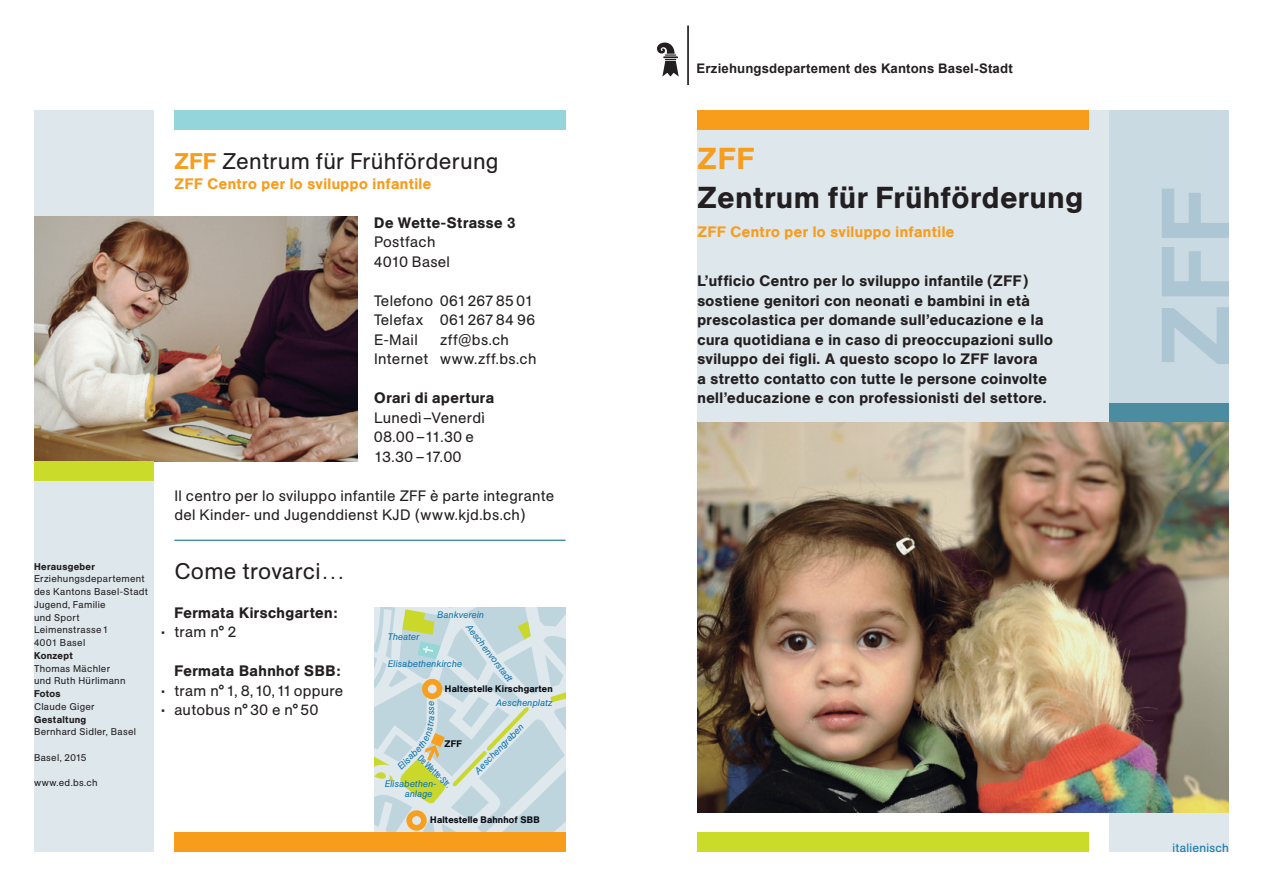
<style>
.page{position:relative;width:1263px;height:893px;background:#fff}
.page>*{position:absolute;margin:0;border:0;box-sizing:border-box;transform-origin:0 0}
.t1{font:500 30px "AG Book Pro";letter-spacing:.03em;color:#231f20}
.t2{font:500 30px "AG Book Pro";color:#f89c1c}
.t3{font:22.5px "AG Book Pro";letter-spacing:.01em;color:#231f20}
.t4{font:500 15px/19.5px "AG Book Pro";letter-spacing:.03em;color:#231f20}
.t5{font:15px/19.5px "AG Book Pro";letter-spacing:.02em;color:#231f20}
.t6{font:500 15px "AG Book Pro";letter-spacing:.03em;color:#f89c1c}
.t7{font:700 13.2px "Arial";letter-spacing:.01em;color:#231f20}
.t8{font:12px "AG Book Pro";letter-spacing:.02em;color:#1476ab}
.t9{font:9.75px/12.8px "AG Book Pro";letter-spacing:.03em;color:#231f20}
.t10{font:500 9.75px "AG Book Pro";letter-spacing:.035em;color:#231f20}
.t11{font:italic 9.45px/9.4px "AG Book BQ";color:#1476ab}
.t12{font:500 9.45px "AG Book BQ";letter-spacing:.02em;color:#0a0d14}
.t13{font:condensed 9.45px "AG Book BQ";color:#1476ab}
.s1{font-weight:500;color:#f89c1c}
</style>
<div class="page">
<hr style="left:687px;top:26px;width:2px;height:59px;background:#231f20">
<svg style="left:657px;top:43px;width:22px;height:34px"></svg>
<div style="left:34px;top:111px;width:119px;height:741px;background:#dee7ec"></div>
<div style="left:1110px;top:111px;width:119px;height:741px;background:#dee7ec"></div>
<img style="left:34px;top:217px;width:323px;height:245px">
<div style="left:697px;top:111px;width:413px;height:390px;background:#dee7ec"></div>
<div style="left:1110px;top:111px;width:119px;height:390px;background:#c9dae2"></div>
<div style="left:697px;top:111px;width:392px;height:19px;background:#f89c1c"></div>
<div style="left:1110px;top:403px;width:119px;height:20px;background:#4c8ca1"></div>
<div style="left:697px;top:832px;width:392px;height:20px;background:#cadb2a"></div>
<div style="left:174px;top:111px;width:392px;height:19px;background:#93d5da"></div>
<div style="left:174px;top:832px;width:392px;height:20px;background:#f89c1c"></div>
<hr style="left:174px;top:540px;width:392px;height:1px;background:#4c8ca1">
<div style="left:34px;top:462px;width:119px;height:19px;background:#cadb2a"></div>
<img style="left:697px;top:423px;width:532px;height:390px">
<svg style="left:1162px;top:189px;width:67px;height:175px"></svg>
<svg style="left:374px;top:607px;width:192px;height:225px;background:#cddcd6"></svg>
<h2 class="t3" style="left:174px;top:147px;width:326px"><span class="s1">ZFF</span> Zentrum für Frühförderung</h2>
<p class="t6" style="left:174px;top:174px;width:258px">ZFF Centro per lo sviluppo infantile</p>
<p class="t4" style="left:374px;top:212px;width:143px">De Wette-Strasse 3</p>
<p class="t5" style="left:374px;top:232px;width:77px">Postfach<br>4010 Basel</p>
<p class="t5" style="left:374px;top:290px;width:162px;text-align:justify">Telefono 061267 85 01<br>Telefax 061267 84 96<br>E-Mail</p>
<p class="t5" style="left:374px;top:329px;width:164px;text-indent:66px">zff@bs.ch<br>Internet www.zff.bs.ch</p>
<p class="t4" style="left:374px;top:388px;width:121px">Orari di apertura</p>
<p class="t5" style="left:374px;top:407px;width:112px">Lunedì–Venerdì<br>08.00 –11.30 e<br>13.30 –17.00</p>
<p class="t5" style="left:174px;top:485px;width:381px">Il centro per lo sviluppo infantile ZFF è parte integrante del Kinder- und Jugenddienst KJD (www.kjd.bs.ch)</p>
<p class="t10" style="left:34px;top:560px;width:62px">Herausgeber</p>
<p class="t9" style="left:34px;top:572px;width:116px">Erziehungsdepartement des Kantons Basel-Stadt<br>Jugend, Familie<br>und Sport<br>Leimenstrasse 1<br>4001 Basel</p>
<p class="t10" style="left:34px;top:649px;width:40px">Konzept</p>
<p class="t9" style="left:34px;top:662px;width:93px">Thomas Mächler und Ruth Hürlimann</p>
<p class="t10" style="left:34px;top:687px;width:28px">Fotos</p>
<p class="t9" style="left:34px;top:700px;width:62px">Claude Giger</p>
<p class="t10" style="left:34px;top:713px;width:54px">Gestaltung</p>
<p class="t9" style="left:34px;top:725px;width:104px">Bernhard Sidler, Basel</p>
<p class="t9" style="left:34px;top:751px;width:54px">Basel, 2015</p>
<p class="t9" style="left:34px;top:776px;width:65px">www.ed.bs.ch</p>
<h2 class="t3" style="left:174px;top:556px;width:172px">Come trovarci…</h2>
<p class="t4" style="left:174px;top:602px;width:165px">Fermata Kirschgarten:</p>
<p class="t5" style="left:162px;top:622px;width:76px">• tram n° 2</p>
<p class="t4" style="left:174px;top:661px;width:168px">Fermata Bahnhof SBB:</p>
<p class="t5" style="left:162px;top:680px;width:183px">• tram n° 1, 8,10,11 oppure</p>
<p class="t5" style="left:162px;top:700px;width:158px">• autobus n° 30 e n° 50</p>
<p class="t11" style="left:437px;top:610px;width:48px">Bankverein</p>
<p class="t11" style="left:471px;top:622px;width:72px;rotate:52deg">Aeschenvorstadt</p>
<p class="t11" style="left:388px;top:632px;width:33px">Theater</p>
<p class="t11" style="left:388px;top:659px;width:76px">Elisabethenkirche</p>
<p class="t12" style="left:445px;top:682px;width:109px">Haltestelle Kirschgarten</p>
<p class="t11" style="left:426px;top:715px;width:6px;rotate:-90deg">s</p>
<p class="t12" style="left:444px;top:738px;width:19px">ZFF</p>
<p class="t11" style="left:396px;top:765px;width:21px;rotate:-46deg">Elisa</p>
<p class="t13" style="left:423px;top:752px;width:44px;rotate:44deg">DeWette-Str.</p>
<p class="t11" style="left:405px;top:779px;width:33px;text-indent:-20px">Elisabethen&shy;anlage</p>
<p class="t11" style="left:496px;top:698px;width:59px">Aeschenplatz</p>
<p class="t11" style="left:473px;top:769px;width:67px;rotate:-46deg">Aeschengraben</p>
<p class="t12" style="left:430px;top:814px;width:111px">Haltestelle Bahnhof SBB</p>
<p class="t7" style="left:696px;top:59px;width:318px">Erziehungsdepartement des Kantons Basel-Stadt</p>
<h1 class="t2" style="left:697px;top:139px;width:58px">ZFF</h1>
<h1 class="t1" style="left:697px;top:178px;width:387px">Zentrum für Frühförderung</h1>
<p class="t6" style="left:697px;top:222px;width:258px">ZFF Centro per lo sviluppo infantile</p>
<p class="t4" style="left:697px;top:271px;width:357px">L’ufficio Centro per lo sviluppo infantile (ZFF) sostiene genitori con neonati e bambini in età prescolastica per domande sull’educazione e la cura quotidiana e in caso di preoccupazioni sullo sviluppo dei figli. A questo scopo lo ZFF lavora<br>a stretto contatto con tutte le persone coinvolte nell’educazione e con professionisti del settore.</p>
<p class="t8" style="left:1172px;top:840px;width:58px">italienisch</p>
</div>
